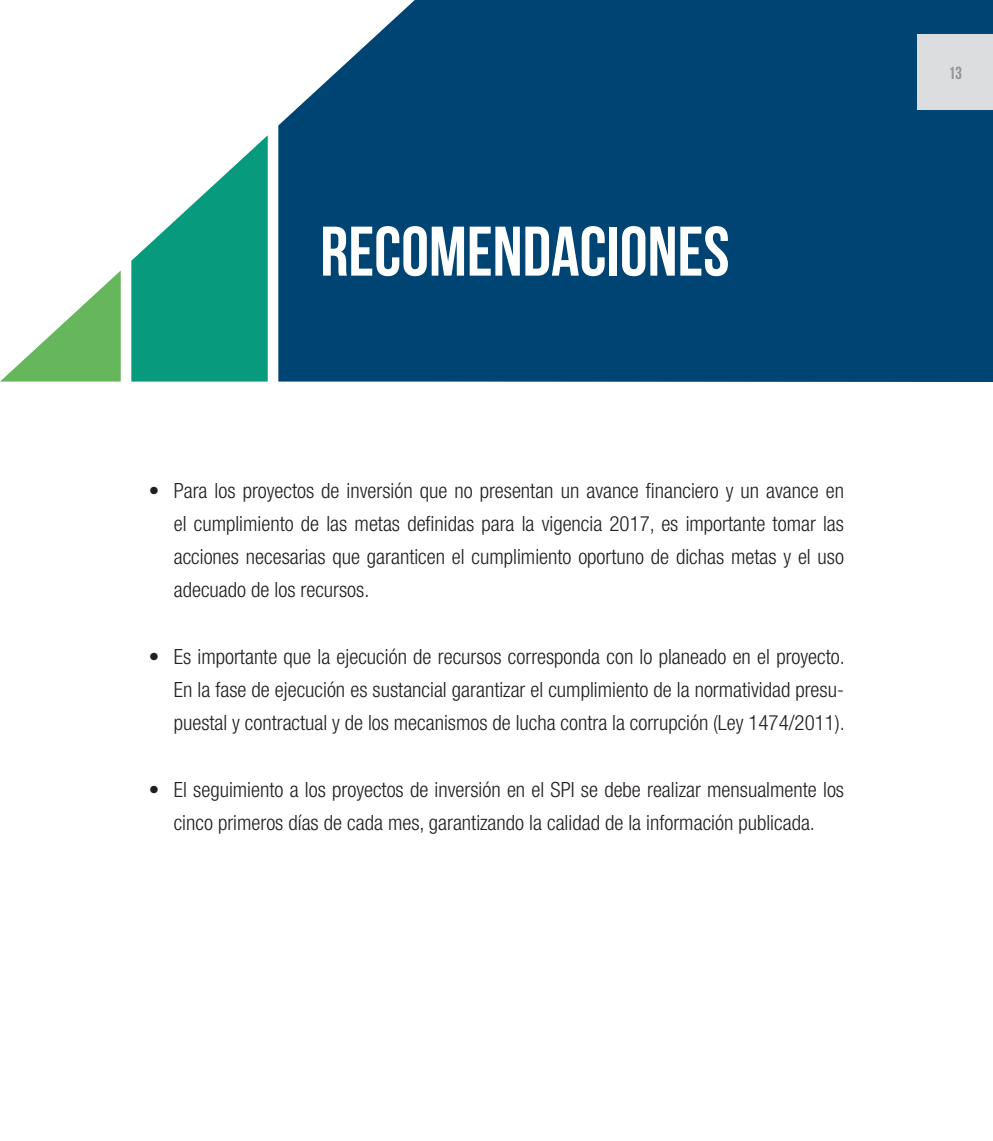
<style>
.page{position:relative;width:993px;height:1141px;background:#fff}
.page>*{position:absolute;margin:0;border:0;box-sizing:border-box;transform-origin:0 0}
.t1{font:70px "Bebas Neue";color:#fff}
.t2{font:300 condensed 21px/33.2px "Helvetica Neue LT Std";color:#231f20;text-align:justify}
.t3{font:17.5px "Bebas Neue";color:#939598}
</style>
<div class="page">
<div style="left:278px;top:0;width:714px;height:382px;background:#004473"></div>
<svg style="left:0;top:270px;width:121px;height:112px"></svg>
<svg style="left:131px;top:135px;width:137px;height:247px"></svg>
<div style="left:917px;top:35px;width:75px;height:75px;background:#dcdddf"></div>
<h1 class="t1" style="left:320px;top:213px;width:410px">RECOMENDACIONES</h1>
<p class="t2" style="left:174px;top:473px;width:671px;text-indent:-25px">• Para los proyectos de inversión que no presentan un avance financiero y un avance en el cumplimiento de las metas definidas para la vigencia 2017, es importante tomar las acciones necesarias que garanticen el cumplimiento oportuno de dichas metas y el uso adecuado de los recursos.</p>
<p class="t2" style="left:174px;top:640px;width:672px;text-indent:-25px">• Es importante que la ejecución de recursos corresponda con lo planeado en el proyecto.<br>En la fase de ejecución es sustancial garantizar el cumplimiento de la normatividad presu&shy;puestal y contractual y de los mecanismos de lucha contra la corrupción (Ley 1474/2011).</p>
<p class="t2" style="left:149px;top:773px;width:696px;text-align:center">• El seguimiento a los proyectos de inversión en el SPI se debe realizar mensualmente los cinco primeros días de cada mes, garantizando la calidad de la información publicada.</p>
<p class="t3" style="left:948px;top:63px;width:15px">13</p>
</div>
